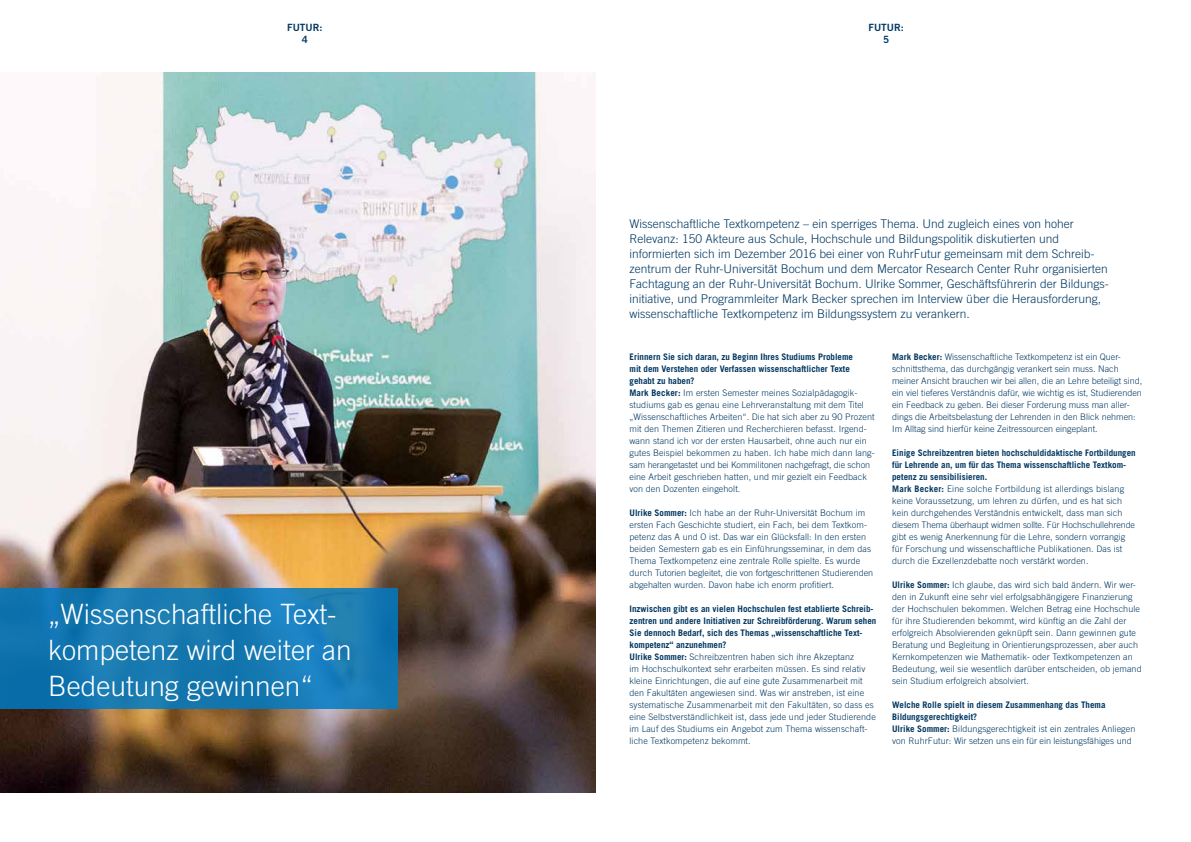
<style>
.page{position:relative;width:1191px;height:842px;background:#fff}
.page>*{position:absolute;margin:0;border:0;box-sizing:border-box;transform-origin:0 0}
.t1{font:300 28px/36px "Trade Gothic";color:#fff}
.t2{font:300 12px/15px "Trade Gothic";color:#003761}
.t3{font:10px/12px "Trade Gothic Bold Two";color:#003761;text-align:center}
.t4{font:300 9px/12px "Trade Gothic";letter-spacing:.01em;color:#003761}
.s1{font-weight:700}
</style>
<div class="page">
<img style="left:0;top:72px;width:595px;height:720px">
<svg style="left:0;top:588px;width:398px;height:120px;background:#1679b2"></svg>
<p class="t3" style="left:287px;top:21px;width:37px">FUTUR:<br>4</p>
<p class="t3" style="left:868px;top:21px;width:37px">FUTUR:<br>5</p>
<h1 class="t1" style="left:48px;top:596px;width:305px">„Wissenschaftliche Text&shy;kompetenz wird weiter an<br>Bedeutung gewinnen“</h1>
<p class="t2" style="left:629px;top:216px;width:481px">Wissenschaftliche Textkompetenz – ein sperriges Thema. Und zugleich eines von hoher Relevanz: 150 Akteure aus Schule, Hochschule und Bildungspolitik diskutierten und informierten sich im Dezember 2016 bei einer von RuhrFutur gemeinsam mit dem Schreib&shy;zentrum der Ruhr-Universität Bochum und dem Mercator Research Center Ruhr organisierten Fachtagung an der Ruhr-Universität Bochum. Ulrike Sommer, Geschäftsführerin der Bildungs&shy;initiative, und Programmleiter Mark Becker sprechen im Interview über die Herausforderung, wissenschaftliche Textkompetenz im Bildungssystem zu verankern.</p>
<p class="t4" style="left:629px;top:351px;width:247px"><span class="s1">Erinnern Sie sich daran, zu Beginn Ihres Studiums Probleme<br>mit dem Verstehen oder Verfassen wissenschaftlicher Texte gehabt zu haben?<br>Mark Becker:</span> Im ersten Semester meines Sozialpädagogik&shy;studiums gab es genau eine Lehrveranstaltung mit dem Titel „Wissenschaftliches Arbeiten“. Die hat sich aber zu 90 Prozent mit den Themen Zitieren und Recherchieren befasst. Irgend&shy;wann stand ich vor der ersten Hausarbeit, ohne auch nur ein gutes Beispiel bekommen zu haben. Ich habe mich dann lang&shy;sam herangetastet und bei Kommilitonen nachgefragt, die schon eine Arbeit geschrieben hatten, und mir gezielt ein Feedback von den Dozenten eingeholt.</p>
<p class="t4" style="left:629px;top:507px;width:245px"><span class="s1">Ulrike Sommer:</span> Ich habe an der Ruhr-Universität Bochum im ersten Fach Geschichte studiert, ein Fach, bei dem Textkom&shy;petenz das A und O ist. Das war ein Glücksfall: In den ersten beiden Semestern gab es ein Einführungsseminar, in dem das Thema Textkompetenz eine zentrale Rolle spielte. Es wurde durch Tutorien begleitet, die von fortgeschrittenen Studierenden abgehalten wurden. Davon habe ich enorm profitiert.</p>
<p class="t4" style="left:629px;top:603px;width:248px"><span class="s1">Inzwischen gibt es an vielen Hochschulen fest etablierte Schreib&shy;zentren und andere Initiativen zur Schreibförderung. Warum sehen Sie dennoch Bedarf, sich des Themas „wissenschaftliche Text&shy;kompetenz“ anzunehmen?<br>Ulrike Sommer:</span> Schreibzentren haben sich ihre Akzeptanz<br>im Hochschulkontext sehr erarbeiten müssen. Es sind relativ kleine Einrichtungen, die auf eine gute Zusammenarbeit mit den Fakultäten angewiesen sind. Was wir anstreben, ist eine systematische Zusammenarbeit mit den Fakultäten, so dass es eine Selbstverständlichkeit ist, dass jede und jeder Studierende im Lauf des Studiums ein Angebot zum Thema wissenschaft&shy;liche Textkompetenz bekommt.</p>
<p class="t4" style="left:892px;top:351px;width:252px"><span class="s1">Mark Becker:</span> Wissenschaftliche Textkompetenz ist ein Quer&shy;schnittsthema, das durchgängig verankert sein muss. Nach meiner Ansicht brauchen wir bei allen, die an Lehre beteiligt sind, ein viel tieferes Verständnis dafür, wie wichtig es ist, Studierenden ein Feedback zu geben. Bei dieser Forderung muss man aller&shy;dings die Arbeitsbelastung der Lehrenden in den Blick nehmen:<br>Im Alltag sind hierfür keine Zeitressourcen eingeplant.</p>
<p class="t4" style="left:892px;top:447px;width:245px"><span class="s1">Einige Schreibzentren bieten hochschuldidaktische Fortbildungen für Lehrende an, um für das Thema wissenschaftliche Textkom&shy;petenz zu sensibilisieren.<br>Mark Becker:</span> Eine solche Fortbildung ist allerdings bislang keine Voraussetzung, um lehren zu dürfen, und es hat sich kein durchgehendes Verständnis entwickelt, dass man sich diesem Thema überhaupt widmen sollte. Für Hochschullehrende gibt es wenig Anerkennung für die Lehre, sondern vorrangig für Forschung und wissenschaftliche Publikationen. Das ist durch die Exzellenzdebatte noch verstärkt worden.</p>
<p class="t4" style="left:892px;top:579px;width:251px"><span class="s1">Ulrike Sommer:</span> Ich glaube, das wird sich bald ändern. Wir wer&shy;den in Zukunft eine sehr viel erfolgsabhängigere Finanzierung der Hochschulen bekommen. Welchen Betrag eine Hochschule für ihre Studierenden bekommt, wird künftig an die Zahl der erfolgreich Absolvierenden geknüpft sein. Dann gewinnen gute Beratung und Begleitung in Orientierungsprozessen, aber auch Kernkompetenzen wie Mathematik- oder Textkompetenzen an Bedeutung, weil sie wesentlich darüber entscheiden, ob jemand sein Studium erfolgreich absolviert.</p>
<p class="t4" style="left:892px;top:699px;width:245px"><span class="s1">Welche Rolle spielt in diesem Zusammenhang das Thema Bildungsgerechtigkeit?<br>Ulrike Sommer:</span> Bildungsgerechtigkeit ist ein zentrales Anliegen von RuhrFutur: Wir setzen uns ein für ein leistungsfähiges und</p>
</div>
